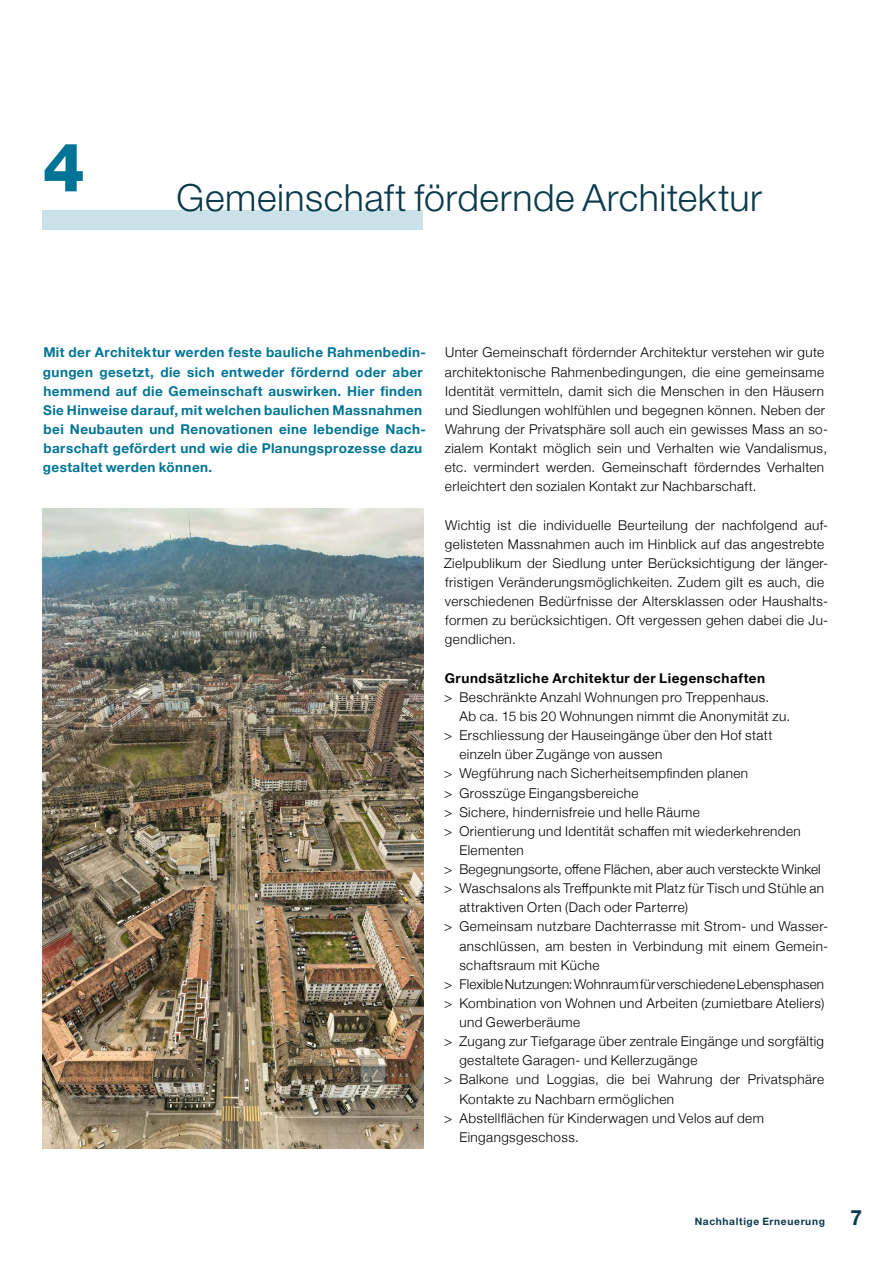
<style>
.page{position:relative;width:893px;height:1263px;background:#fff}
.page>*{position:absolute;margin:0;border:0;box-sizing:border-box;transform-origin:0 0}
.t1{font:800 67.5px "Helvetica Neue LT Std";color:#007496}
.t2{font:300 37.5px "Helvetica Neue LT Std";letter-spacing:.015em;color:#0a3a4b}
.t3{font:300 13.5px/19.2px "Helvetica Neue";letter-spacing:.03em;color:#000}
.t4{font:700 13.5px/19.2px "Helvetica Neue";letter-spacing:.03em;color:#007496}
.t5{font:300 13.5px "Helvetica Neue";letter-spacing:.01em;color:#000}
.t6{font:700 13.5px "Helvetica Neue";letter-spacing:.04em;color:#000}
.t7{font:700 10.2px "Helvetica Neue LT Std";letter-spacing:.065em;color:#0a3a4b}
.s1{font-size:21px}
</style>
<div class="page">
<img style="left:43px;top:508px;width:380px;height:640px">
<div style="left:43px;top:210px;width:380px;height:20px;background:#cae1e9"></div>
<h1 class="t1" style="left:43px;top:127px;width:44px">4</h1>
<h2 class="t2" style="left:176px;top:174px;width:587px">Gemeinschaft fördernde Architektur</h2>
<p class="t4" style="left:43px;top:343px;width:384px">Mit der Architektur werden feste bauliche Rahmenbedin&shy;gungen gesetzt, die sich entweder fördernd oder aber hemmend auf die Gemeinschaft auswirken. Hier finden Sie Hinweise darauf, mit welchen baulichen Massnahmen bei Neubauten und Renovationen eine lebendige Nach&shy;barschaft gefördert und wie die Planungsprozesse dazu gestaltet werden können.</p>
<p class="t3" style="left:445px;top:342px;width:385px">Unter Gemeinschaft fördernder Architektur verstehen wir gute architektonische Rahmenbedingungen, die eine gemeinsame Identität vermitteln, damit sich die Menschen in den Häusern und Siedlungen wohlfühlen und begegnen können. Neben der Wahrung der Privatsphäre soll auch ein gewisses Mass an so&shy;zialem Kontakt möglich sein und Verhalten wie Vandalismus, etc. vermindert werden. Gemeinschaft förderndes Verhalten erleichtert den sozialen Kontakt zur Nachbarschaft.</p>
<p class="t3" style="left:444px;top:514px;width:386px">Wichtig ist die individuelle Beurteilung der nachfolgend auf&shy;gelisteten Massnahmen auch im Hinblick auf das angestrebte Zielpublikum der Siedlung unter Berücksichtigung der länger&shy;fristigen Veränderungsmöglichkeiten. Zudem gilt es auch, die verschiedenen Bedürfnisse der Altersklassen oder Haushalts&shy;formen zu berücksichtigen. Oft vergessen gehen dabei die Ju&shy;gendlichen.</p>
<p class="t6" style="left:445px;top:667px;width:322px">Grundsätzliche Architektur der Liegenschaften</p>
<p class="t3" style="left:444px;top:686px;width:327px">&gt; Beschränkte Anzahl Wohnungen pro Treppenhaus.</p>
<p class="t3" style="left:459px;top:705px;width:332px">Ab ca. 15 bis 20 Wohnungen nimmt die Anonymität zu.</p>
<p class="t3" style="left:444px;top:725px;width:330px">&gt; Erschliessung der Hauseingänge über den Hof statt</p>
<p class="t3" style="left:459px;top:744px;width:204px">einzeln über Zugänge von aussen</p>
<p class="t3" style="left:444px;top:763px;width:305px">&gt; Wegführung nach Sicherheitsempfinden planen</p>
<p class="t3" style="left:444px;top:782px;width:196px">&gt; Grosszüge Eingangsbereiche</p>
<p class="t3" style="left:444px;top:801px;width:257px">&gt; Sichere, hindernisfreie und helle Räume</p>
<p class="t3" style="left:444px;top:820px;width:358px">&gt; Orientierung und Identität schaffen mit wiederkehrenden</p>
<p class="t3" style="left:459px;top:839px;width:66px">Elementen</p>
<p class="t5" style="left:444px;top:858px;width:378px">&gt; Begegnungsorte, offene Flächen, aber auch versteckte Winkel</p>
<p class="t3" style="left:444px;top:878px;width:382px">&gt; Waschsalons als Treffpunkte mit Platz für Tisch und Stühle an</p>
<p class="t3" style="left:459px;top:897px;width:230px">attraktiven Orten (Dach oder Parterre)</p>
<p class="t3" style="left:444px;top:916px;width:386px">&gt; Gemeinsam nutzbare Dachterrasse mit Strom- und Wasser-</p>
<p class="t3" style="left:459px;top:935px;width:370px">anschlüssen, am besten in Verbindung mit einem Gemein-</p>
<p class="t3" style="left:459px;top:954px;width:142px">schaftsraum mit Küche</p>
<p class="t5" style="left:444px;top:973px;width:382px">&gt; Flexible Nutzungen: Wohnraum für verschiedene Lebensphasen</p>
<p class="t3" style="left:444px;top:992px;width:382px">&gt; Kombination von Wohnen und Arbeiten (zumietbare Ateliers)</p>
<p class="t3" style="left:459px;top:1012px;width:122px">und Gewerberäume</p>
<p class="t3" style="left:444px;top:1031px;width:382px">&gt; Zugang zur Tiefgarage über zentrale Eingänge und sorgfältig</p>
<p class="t3" style="left:459px;top:1050px;width:240px">gestaltete Garagen- und Kellerzugänge</p>
<p class="t3" style="left:444px;top:1069px;width:382px">&gt; Balkone und Loggias, die bei Wahrung der Privatsphäre</p>
<p class="t3" style="left:459px;top:1088px;width:216px">Kontakte zu Nachbarn ermöglichen</p>
<p class="t3" style="left:444px;top:1107px;width:321px">&gt; Abstellflächen für Kinderwagen und Velos auf dem</p>
<p class="t3" style="left:459px;top:1126px;width:121px">Eingangsgeschoss.</p>
<p class="t7" style="left:695px;top:1215px;width:169px">Nachhaltige Erneuerung <span class="s1">7</span></p>
</div>
